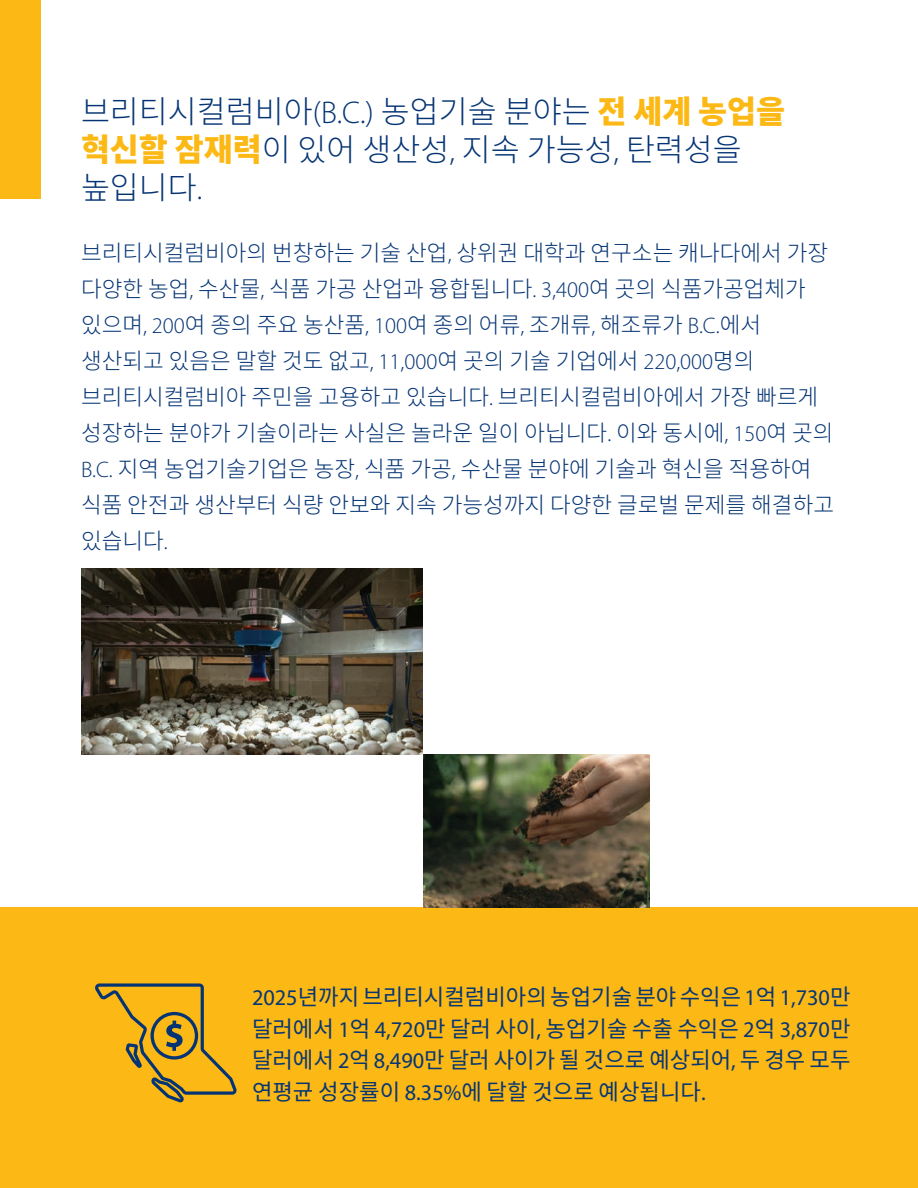
<style>
.page{position:relative;width:918px;height:1188px;background:#fff}
.page>*{position:absolute;margin:0;border:0;box-sizing:border-box;transform-origin:0 0}
.t1{font:300 31.5px/37.8px "Noto Sans CJ Kkr";color:#053474}
.Body_Copy{font:300 22.5px/36px "Noto Sans CJ Kkr";color:#053474}
.t2{font:22.5px/31.5px "Noto Sans CJ Kkr";color:#073674;text-align:justify}
.s1{font-family:"Myriad Pro"}
.s2{font-weight:900;color:#fcb814}
</style>
<div class="page">
<div style="left:0;top:907px;width:918px;height:281px;background:#fcb814"></div>
<div style="left:0;top:0;width:40px;height:199px;background:#fcb814"></div>
<img style="left:81px;top:569px;width:342px;height:186px">
<img style="left:423px;top:755px;width:227px;height:152px">
<svg style="left:95px;top:983px;width:142px;height:119px"></svg>
<p class="t1" style="left:81px;top:93px;width:706px">브리티시컬럼비아<span class="s1">(B.C.)</span> 농업기술 분야는 <span class="s2">전 세계 농업을 혁신할 잠재력</span>이 있어 생산성<span class="s1">,</span> 지속 가능성<span class="s1">,</span> 탄력성을 높입니다<span class="s1">.</span></p>
<p class="Body_Copy" style="left:81px;top:235px;width:755px">브리티시컬럼비아의 번창하는 기술 산업<span class="s1">,</span> 상위권 대학과 연구소는 캐나다에서 가장 다양한 농업<span class="s1">,</span> 수산물<span class="s1">,</span> 식품 가공 산업과 융합됩니다<span class="s1">. 3,400</span>여 곳의 식품가공업체가 있으며<span class="s1">, 200</span>여 종의 주요 농산품<span class="s1">, 100</span>여 종의 어류<span class="s1">,</span> 조개류<span class="s1">,</span> 해조류가 <span class="s1">B.C.</span>에서 생산되고 있음은 말할 것도 없고<span class="s1">, 11,000</span>여 곳의 기술 기업에서 <span class="s1">220,000</span>명의 브리티시컬럼비아 주민을 고용하고 있습니다<span class="s1">.</span> 브리티시컬럼비아에서 가장 빠르게 성장하는 분야가 기술이라는 사실은 놀라운 일이 아닙니다<span class="s1">.</span> 이와 동시에<span class="s1">, 150</span>여 곳의 <span class="s1">B.C.</span> 지역 농업기술기업은 농장<span class="s1">,</span> 식품 가공<span class="s1">,</span> 수산물 분야에 기술과 혁신을 적용하여 식품 안전과 생산부터 식량 안보와 지속 가능성까지 다양한 글로벌 문제를 해결하고 있습니다<span class="s1">.</span></p>
<p class="t2" style="left:252px;top:982px;width:600px"><span class="s1">2025</span>년까지브리티시컬럼비아의농업기술분야수익은 <span class="s1">1</span>억 <span class="s1">1,730</span>만 달러에서 <span class="s1">1</span>억 <span class="s1">4,720</span>만 달러 사이<span class="s1">,</span> 농업기술 수출 수익은 <span class="s1">2</span>억 <span class="s1">3,870</span>만 달러에서 <span class="s1">2</span>억 <span class="s1">8,490</span>만 달러 사이가 될 것으로 예상되어<span class="s1">,</span> 두 경우 모두 연평균 성장률이 <span class="s1">8.35%</span>에 달할 것으로 예상됩니다<span class="s1">.</span></p>
</div>
